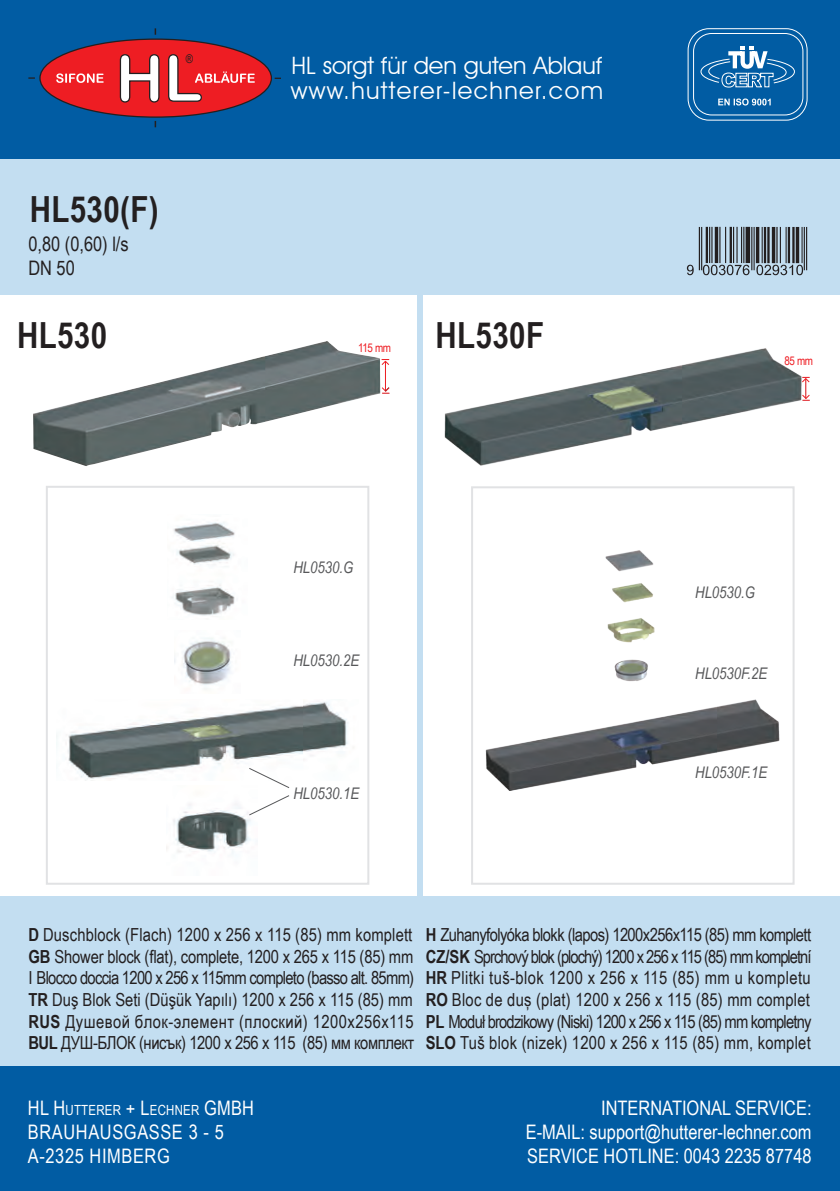
<style>
.page{position:relative;width:840px;height:1191px;background:#fff}
.page>*{position:absolute;margin:0;border:0;box-sizing:border-box;transform-origin:0 0}
.t1{font:96px "Code EAN Red";color:#231f20}
.t2{font:700 36px "Arial Narrow";letter-spacing:.01em;color:#231f20}
.t3{font:24px/25.8px "Avant Garde IT Cby BT";color:#fff}
.t4{font:20px/24px "Arial Narrow";color:#fff;text-align:justify}
.t5{font:20px/24px "Arial Narrow";letter-spacing:.03em;color:#fff}
.t6{font:20px/24px "Arial Narrow";color:#231f20}
.t7{font:18px/21.6px "Arial Narrow";letter-spacing:-.02em;color:#231f20;text-align:justify}
.t8{font:italic 16px "Arial Narrow";color:#57585a}
.t9{font:14px "Arial Narrow";letter-spacing:.015em;color:#fff}
.t10{font:12px "Arial Narrow";letter-spacing:-.03em;color:#ee1d23}
.t11{font:12px "Arial Narrow";color:#231f20}
.s1{font-weight:700}
.s2{font-size:20px}
</style>
<div class="page">
<div style="left:417px;top:288px;width:5px;height:619px;background:#c3def1"></div>
<div style="left:0;top:156px;width:839px;height:139px;background:#c3def1"></div>
<div style="left:0;top:896px;width:839px;height:170px;background:#c3def1"></div>
<div style="left:0;top:0;width:839px;height:159px;background:#015ca3"></div>
<svg style="left:28px;top:28px;width:253px;height:99px"></svg>
<svg style="left:687px;top:28px;width:120px;height:92px"></svg>
<div style="left:0;top:1066px;width:839px;height:125px;background:#015ca3"></div>
<div style="left:46px;top:486px;width:323px;height:398px;border:2px solid #e1e2e4"></div>
<img style="left:166px;top:804px;width:85px;height:50px">
<img style="left:172px;top:522px;width:63px;height:94px">
<img style="left:68px;top:702px;width:286px;height:77px">
<svg style="left:248px;top:767px;width:42px;height:49px"></svg>
<img style="left:174px;top:638px;width:57px;height:47px">
<div style="left:471px;top:486px;width:323px;height:398px;border:2px solid #e1e2e4"></div>
<img style="left:471px;top:535px;width:321px;height:255px">
<img style="left:33px;top:341px;width:347px;height:125px">
<img style="left:444px;top:348px;width:362px;height:118px">
<hr style="left:385px;top:361px;width:1px;height:30px;background:#ee1d23">
<svg style="left:381px;top:359px;width:8px;height:6px"></svg>
<svg style="left:382px;top:387px;width:7px;height:7px"></svg>
<svg style="left:801px;top:377px;width:8px;height:24px"></svg>
<p class="t11" style="left:186px;top:50px;width:9px">®</p>
<p class="t3" style="left:291px;top:52px;width:313px">HL sorgt für den guten Ablauf www.hutterer-lechner.com</p>
<p class="t2" style="left:30px;top:182px;width:130px">HL530(F)</p>
<p class="t6" style="left:28px;top:231px;width:102px">0,80 (0,60) l/s<br>DN 50</p>
<p class="t1" style="left:686px;top:186px;width:127px">9&lt;ALOASG=acjdba&gt;</p>
<p class="t2" style="left:17px;top:308px;width:92px">HL530</p>
<p class="t2" style="left:435px;top:308px;width:110px">HL530F</p>
<p class="t10" style="left:358px;top:339px;width:34px">115 mm</p>
<p class="t8" style="left:293px;top:556px;width:61px">HL0530.G</p>
<p class="t8" style="left:293px;top:649px;width:67px">HL0530.2E</p>
<p class="t8" style="left:293px;top:782px;width:67px">HL0530.1E</p>
<p class="t10" style="left:784px;top:351px;width:30px">85 mm</p>
<p class="t8" style="left:694px;top:581px;width:61px">HL0530.G</p>
<p class="t8" style="left:694px;top:662px;width:73px">HL0530F.2E</p>
<p class="t8" style="left:694px;top:761px;width:73px">HL0530F.1E</p>
<p class="t7" style="left:28px;top:923px;width:387px"><span class="s1">D</span> Duschblock (Flach) 1200 x 256 x 115 (85) mm komplett <span class="s1">GB</span> Shower block (flat), complete, 1200 x 265 x 115 (85) mm I Blocco doccia 1200 x 256 x 115mm completo (basso alt. 85mm)<br><span class="s1">TR</span> Duş Blok Seti (Düşük Yapılı) 1200 x 256 x 115 (85) mm <span class="s1">RUS</span> Душевой блок-элемент (плоский) 1200х256х115<br><span class="s1">BUL</span> ДУШ-БЛОК (нисък) 1200 x 256 x 115 (85) мм комплект</p>
<p class="t7" style="left:425px;top:923px;width:387px"><span class="s1">H</span> Zuhanyfolyóka blokk (lapos) 1200x256x115 (85) mm komplett <span class="s1">CZ/SK</span> Sprchový blok (plochý) 1200 x 256 x 115 (85) mm kompletní <span class="s1">HR</span> Plitki tuš-blok 1200 x 256 x 115 (85) mm u kompletu <span class="s1">RO</span> Bloc de duș (plat) 1200 x 256 x 115 (85) mm complet <span class="s1">PL</span> Moduł brodzikowy (Niski) 1200 x 256 x 115 (85) mm kompletny <span class="s1">SLO</span> Tuš blok (nizek) 1200 x 256 x 115 (85) mm, komplet</p>
<p class="t9" style="left:28px;top:1099px;width:227px"><span class="s2">HL H</span>UTTERER <span class="s2">+ L</span>ECHNER <span class="s2">GMBH</span></p>
<p class="t5" style="left:28px;top:1118px;width:197px">BRAUHAUSGASSE 3 - 5<br>A-2325 HIMBERG</p>
<p class="t4" style="left:601px;top:1094px;width:16px">International</p>
<p class="t4" style="left:734px;top:1094px;width:22px">Service</p>
<p class="t4" style="left:525px;top:1094px;width:287px;text-indent:281px">:<br>E-MAIL: support@hutterer-lechner.com Service</p>
<p class="t4" style="left:603px;top:1142px;width:23px">Hotline</p>
<p class="t4" style="left:674px;top:1142px;width:138px">: 0043 2235 87748</p>
</div>
